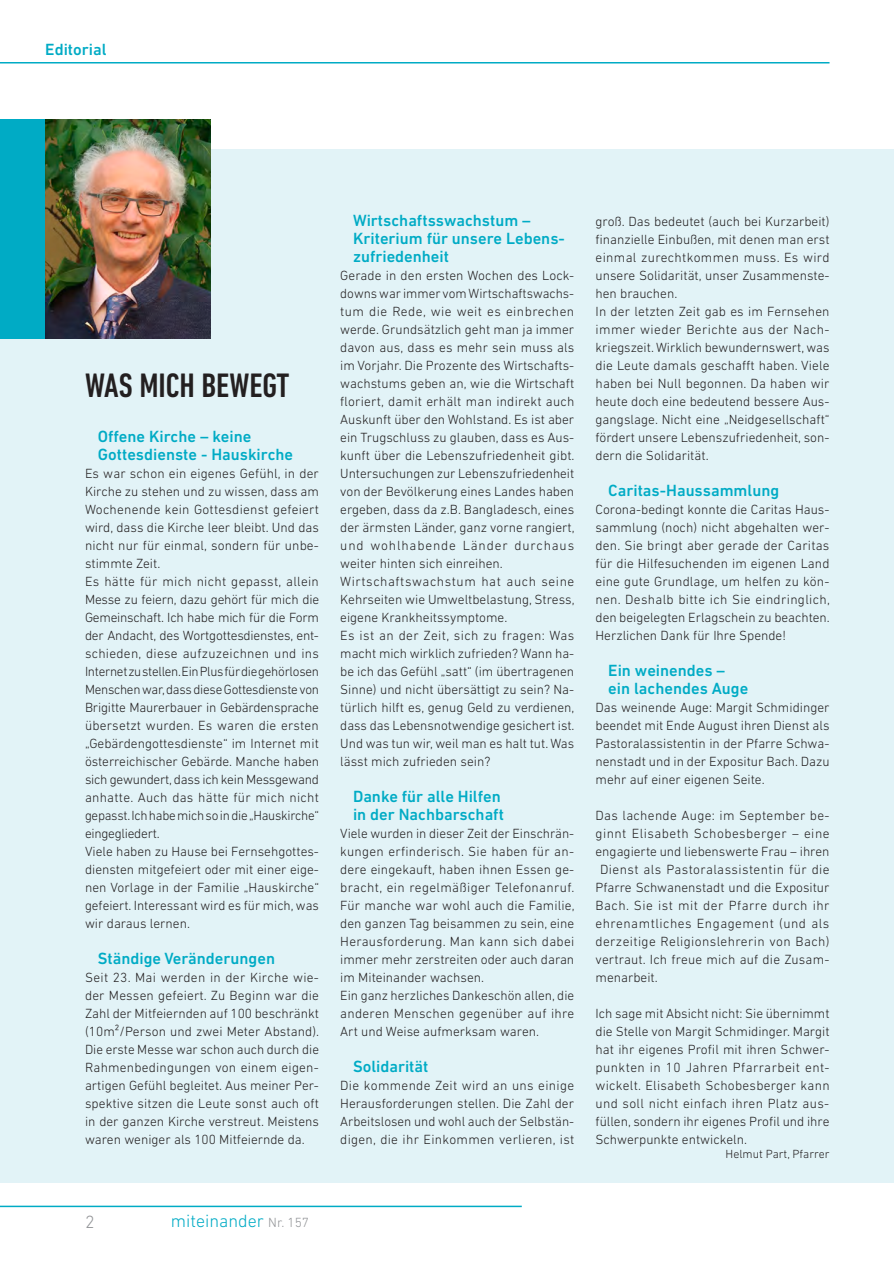
<style>
.page{position:relative;width:894px;height:1265px;background:#fff}
.page>*{position:absolute;margin:0;border:0;box-sizing:border-box;transform-origin:0 0}
.t1{font:500 condensed 34.5px "DIN Next LT Pro";color:#231f20}
.t2{font:300 18px "DIN Next LT Pro";color:#00abc5}
.t3{font:300 18px "DIN Next LT Pro";color:#939598}
.t4{font:500 16.5px/18px "DIN Next LT Pro";color:#00abc5}
.t5{font:300 13.5px/18px "DIN Next LT Pro";color:#231f20;text-align:justify}
.t6{font:300 13.5px "DIN Next LT Pro";letter-spacing:.035em;color:#231f20}
.t7{font:300 13.5px "DIN Next LT Pro";letter-spacing:.03em;color:#231f20}
.t8{font:300 13.5px "DIN Next LT Pro";letter-spacing:.025em;color:#231f20}
.t9{font:300 12px "DIN Next LT Pro";color:#231f20}
.s1{font-size:13.5px;color:#939598}
</style>
<div class="page">
<div style="left:0;top:149px;width:893px;height:1033px;background:#e2f3f7"></div>
<hr style="left:0;top:62px;width:829px;height:1px;background:#00abc5">
<div style="left:0;top:119px;width:193px;height:220px;background:#00abc5"></div>
<img style="left:45px;top:119px;width:165px;height:220px">
<hr style="left:0;top:1205px;width:521px;height:2px;background:#00abc5">
<p class="t4" style="left:45px;top:40px;width:63px">Editorial</p>
<h1 class="t1" style="left:85px;top:366px;width:206px">WAS MICH BEWEGT</h1>
<p class="t4" style="left:98px;top:427px;width:197px">Offene Kirche – keine<br>Gottesdienste - Hauskirche</p>
<p class="t5" style="left:85px;top:464px;width:236px;text-align:left">Es war schon ein eigenes Gefühl, in der Kirche zu stehen und zu wissen, dass am Wochenende kein Gottesdienst gefeiert wird, dass die Kirche leer bleibt. Und das nicht nur für einmal, sondern für unbe&shy;stimmte Zeit.<br>Es hätte für mich nicht gepasst, allein Messe zu feiern, dazu gehört für mich die Gemeinschaft. Ich habe mich für die Form der Andacht, des Wortgottesdienstes, ent&shy;schieden, diese aufzuzeichnen und ins Internet zu stellen. Ein Plus für die gehörlosen Menschen war, dass diese Gottesdienste von Brigitte Maurerbauer in Gebärdensprache übersetzt wurden. Es waren die ersten „Gebärdengottesdienste“ im Internet mit österreichischer Gebärde. Manche haben sich gewundert, dass ich kein Messgewand anhatte. Auch das hätte für mich nicht gepasst. Ich habe mich so in die „Hauskirche“ eingegliedert.<br>Viele haben zu Hause bei Fernsehgottes&shy;diensten mitgefeiert oder mit einer eige&shy;nen Vorlage in der Familie „Hauskirche“ gefeiert. Interessant wird es für mich, was wir daraus lernen.</p>
<p class="t4" style="left:98px;top:949px;width:179px">Ständige Veränderungen</p>
<p class="t5" style="left:85px;top:968px;width:236px">Seit 23. Mai werden in der Kirche wie&shy;der Messen gefeiert. Zu Beginn war die Zahl der Mitfeiernden auf 100 beschränkt (10m²/Person und zwei Meter Abstand).<br>Die erste Messe war schon auch durch die Rahmenbedingungen von einem eigen&shy;artigen Gefühl begleitet. Aus meiner Per&shy;spektive sitzen die Leute sonst auch oft in der ganzen Kirche verstreut. Meistens waren weniger als 100 Mitfeiernde da.</p>
<p class="t4" style="left:353px;top:211px;width:213px">Wirtschaftsswachstum –<br>Kriterium für unsere Lebens&shy;zufriedenheit</p>
<p class="t5" style="left:340px;top:266px;width:236px;text-align:left">Gerade in den ersten Wochen des Lock&shy;downs war immer vom Wirtschaftswachs&shy;tum die Rede, wie weit es einbrechen werde. Grundsätzlich geht man ja immer davon aus, dass es mehr sein muss als im Vorjahr. Die Prozente des Wirtschafts&shy;wachstums geben an, wie die Wirtschaft floriert, damit erhält man indirekt auch Auskunft über den Wohlstand. Es ist aber ein Trugschluss zu glauben, dass es Aus&shy;kunft über die Lebenszufriedenheit gibt.<br>Untersuchungen zur Lebenszufriedenheit von der Bevölkerung eines Landes haben ergeben, dass da z.B. Bangladesch, eines der ärmsten Länder, ganz vorne rangiert, und wohlhabende Länder durchaus weiter hinten sich einreihen.<br>Wirtschaftswachstum hat auch seine Kehrseiten wie Umweltbelastung, Stress, eigene Krankheitssymptome.<br>Es ist an der Zeit, sich zu fragen: Was macht mich wirklich zufrieden? Wann ha&shy;be ich das Gefühl „satt“ (im übertragenen Sinne) und nicht übersättigt zu sein? Na&shy;türlich hilft es, genug Geld zu verdienen, dass das Lebensnotwendige gesichert ist.<br>Und was tun wir, weil man es halt tut. Was lässt mich zufrieden sein?</p>
<p class="t4" style="left:353px;top:787px;width:152px">Danke für alle Hilfen in der Nachbarschaft</p>
<p class="t5" style="left:340px;top:824px;width:236px;text-align:left">Viele wurden in dieser Zeit der Einschrän&shy;kungen erfinderisch. Sie haben für an&shy;dere eingekauft, haben ihnen Essen ge&shy;bracht, ein regelmäßiger Telefonanruf.<br>Für manche war wohl auch die Familie, den ganzen Tag beisammen zu sein, eine Herausforderung. Man kann sich dabei immer mehr zerstreiten oder auch daran im Miteinander wachsen.<br>Ein ganz herzliches Dankeschön allen, die anderen Menschen gegenüber auf ihre Art und Weise aufmerksam waren.</p>
<p class="t4" style="left:353px;top:1057px;width:77px">Solidarität</p>
<p class="t5" style="left:340px;top:1076px;width:235px">Die kommende Zeit wird an uns einige Herausforderungen stellen. Die Zahl der Arbeitslosen und wohl auch der Selbstän&shy;digen, die ihr Einkommen verlieren, ist</p>
<p class="t5" style="left:595px;top:212px;width:235px;text-align:left">groß. Das bedeutet (auch bei Kurzarbeit) finanzielle Einbußen, mit denen man erst einmal zurechtkommen muss. Es wird unsere Solidarität, unser Zusammenste&shy;hen brauchen.<br>In der letzten Zeit gab es im Fernsehen immer wieder Berichte aus der Nach&shy;kriegszeit. Wirklich bewundernswert, was die Leute damals geschafft haben. Viele haben bei Null begonnen. Da haben wir heute doch eine bedeutend bessere Aus&shy;gangslage. Nicht eine „Neidgesellschaft“ fördert unsere Lebenszufriedenheit, son&shy;dern die Solidarität.</p>
<p class="t4" style="left:608px;top:481px;width:172px">Caritas-Haussammlung</p>
<p class="t5" style="left:595px;top:500px;width:236px">Corona-bedingt konnte die Caritas Haus&shy;sammlung (noch) nicht abgehalten wer&shy;den. Sie bringt aber gerade der Caritas für die Hilfesuchenden im eigenen Land eine gute Grundlage, um helfen zu kön&shy;nen. Deshalb bitte ich Sie eindringlich, den beigelegten Erlagschein zu beachten.<br>Herzlichen Dank für Ihre Spende!</p>
<p class="t4" style="left:608px;top:661px;width:141px">Ein weinendes – ein lachendes Auge</p>
<p class="t5" style="left:595px;top:698px;width:235px">Das weinende Auge: Margit Schmidinger beendet mit Ende August ihren Dienst als Pastoralassistentin in der Pfarre Schwa&shy;nenstadt und in der Expositur Bach. Dazu mehr auf einer eigenen Seite.</p>
<p class="t8" style="left:595px;top:807px;width:235px">Das lachende Auge: im September be-</p>
<p class="t6" style="left:595px;top:825px;width:235px">ginnt Elisabeth Schobesberger – eine</p>
<p class="t5" style="left:595px;top:842px;width:235px">engagierte und liebenswerte Frau – ihren</p>
<p class="t7" style="left:600px;top:861px;width:231px">Dienst als Pastoralassistentin für die</p>
<p class="t5" style="left:595px;top:878px;width:235px">Pfarre Schwanenstadt und die Expositur</p>
<p class="t6" style="left:595px;top:897px;width:235px">Bach. Sie ist mit der Pfarre durch ihr</p>
<p class="t6" style="left:595px;top:915px;width:235px">ehrenamtliches Engagement (und als</p>
<p class="t7" style="left:595px;top:933px;width:235px">derzeitige Religionslehrerin von Bach)</p>
<p class="t5" style="left:595px;top:950px;width:235px">vertraut. Ich freue mich auf die Zusam-</p>
<p class="t5" style="left:595px;top:968px;width:64px">menarbeit.</p>
<p class="t5" style="left:595px;top:1004px;width:235px">Ich sage mit Absicht nicht: Sie übernimmt die Stelle von Margit Schmidinger. Margit hat ihr eigenes Profil mit ihren Schwer&shy;punkten in 10 Jahren Pfarrarbeit ent&shy;wickelt. Elisabeth Schobesberger kann und soll nicht einfach ihren Platz aus&shy;füllen, sondern ihr eigenes Profil und ihre Schwerpunkte entwickeln.</p>
<p class="t9" style="left:725px;top:1147px;width:105px">Helmut Part, Pfarrer</p>
<h2 class="t3" style="left:85px;top:1211px;width:11px">2</h2>
<h2 class="t2" style="left:171px;top:1210px;width:140px">miteinander <span class="s1">Nr. 157</span></h2>
</div>
